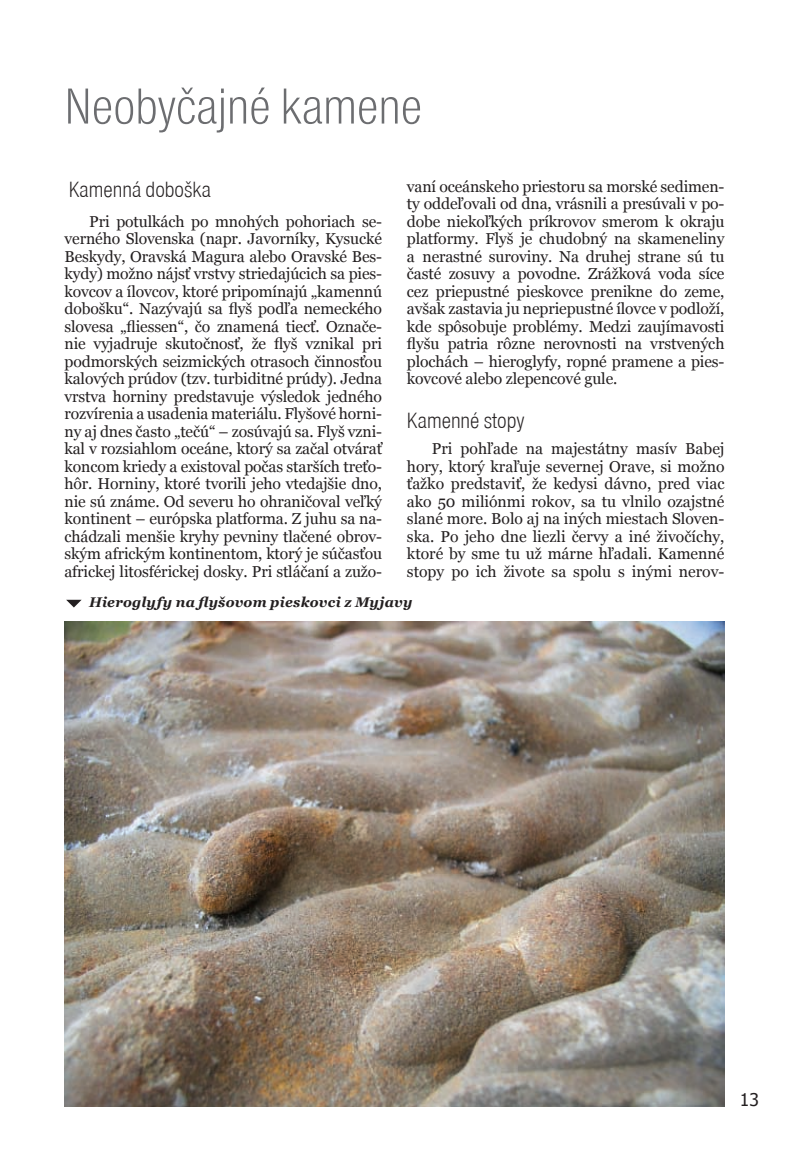
<style>
.page{position:relative;width:794px;height:1176px;background:#fff}
.page>*{position:absolute;margin:0;border:0;box-sizing:border-box;transform-origin:0 0}
.DK_nadpis_1{font:300 condensed 52.5px "Nimbus Sans DEE";color:#6c6d70}
.DK_perex{font:300 condensed 22.75px "Nimbus Sans DEE";color:#231f20}
.t1{font:17.5px "Tahoma";color:#231f20}
.DK_text{font:15.75px/17.5px "Georgia";letter-spacing:-.01em;color:#231f20;text-align:justify}
.DK_popiska{font:italic 700 14px "Georgia";letter-spacing:.015em;color:#231f20}
</style>
<div class="page">
<img style="left:64px;top:622px;width:660px;height:484px">
<svg style="left:66px;top:599px;width:16px;height:8px"></svg>
<p class="DK_nadpis_1" style="left:64px;top:77px;width:359px">Neobyčajné kamene</p>
<p class="DK_text" style="left:407px;top:177px;width:319px">vaní oceánskeho priestoru sa morské sedimen&shy;ty oddeľovali od dna, vrásnili a presúvali v po&shy;dobe niekoľkých príkrovov smerom k okraju platformy. Flyš je chudobný na skameneliny a nerastné suroviny. Na druhej strane sú tu časté zosuvy a povodne. Zrážková voda síce cez priepustné pieskovce prenikne do zeme, avšak zastavia ju nepriepustné ílovce v podloží, kde spôsobuje problémy. Medzi zaujímavosti flyšu patria rôzne nerovnosti na vrstvených plochách – hieroglyfy, ropné pramene a pies&shy;kovcové alebo zlepencové gule.</p>
<p class="DK_perex" style="left:407px;top:408px;width:119px">Kamenné stopy</p>
<p class="DK_text" style="left:407px;top:440px;width:319px;text-indent:25px">Pri pohľade na majestátny masív Babej hory, ktorý kraľuje severnej Orave, si možno ťažko predstaviť, že kedysi dávno, pred viac ako 50 miliónmi rokov, sa tu vlnilo ozajstné slané more. Bolo aj na iných miestach Sloven&shy;ska. Po jeho dne liezli červy a iné živočíchy, ktoré by sme tu už márne hľadali. Kamenné stopy po ich živote sa spolu s inými nerov-</p>
<p class="DK_popiska" style="left:89px;top:594px;width:325px">Hieroglyfy na flyšovom pieskovci z Myjavy</p>
<p class="DK_perex" style="left:69px;top:177px;width:144px">Kamenná doboška</p>
<p class="DK_text" style="left:64px;top:212px;width:319px;text-indent:25px">Pri potulkách po mnohých pohoriach se&shy;verného Slovenska (napr. Javorníky, Kysucké Beskydy, Oravská Magura alebo Oravské Bes&shy;kydy) možno nájsť vrstvy striedajúcich sa pies&shy;kovcov a ílovcov, ktoré pripomínajú „kamennú dobošku“. Nazývajú sa flyš podľa nemeckého slovesa „fliessen“, čo znamená tiecť. Označe&shy;nie vyjadruje skutočnosť, že flyš vznikal pri podmorských seizmických otrasoch činnosťou kalových prúdov (tzv. turbiditné prúdy). Jedna vrstva horniny predstavuje výsledok jedného rozvírenia a usadenia materiálu. Flyšové horni&shy;ny aj dnes často „tečú“ – zosúvajú sa. Flyš vzni&shy;kal v rozsiahlom oceáne, ktorý sa začal otvárať koncom kriedy a existoval počas starších treťo&shy;hôr. Horniny, ktoré tvorili jeho vtedajšie dno, nie sú známe. Od severu ho ohraničoval veľký kontinent – európska platforma. Z juhu sa na&shy;chádzali menšie kryhy pevniny tlačené obrov&shy;ským africkým kontinentom, ktorý je súčasťou africkej litosférickej dosky. Pri stláčaní a zužo-</p>
<p class="t1" style="left:740px;top:1087px;width:21px">13</p>
</div>
